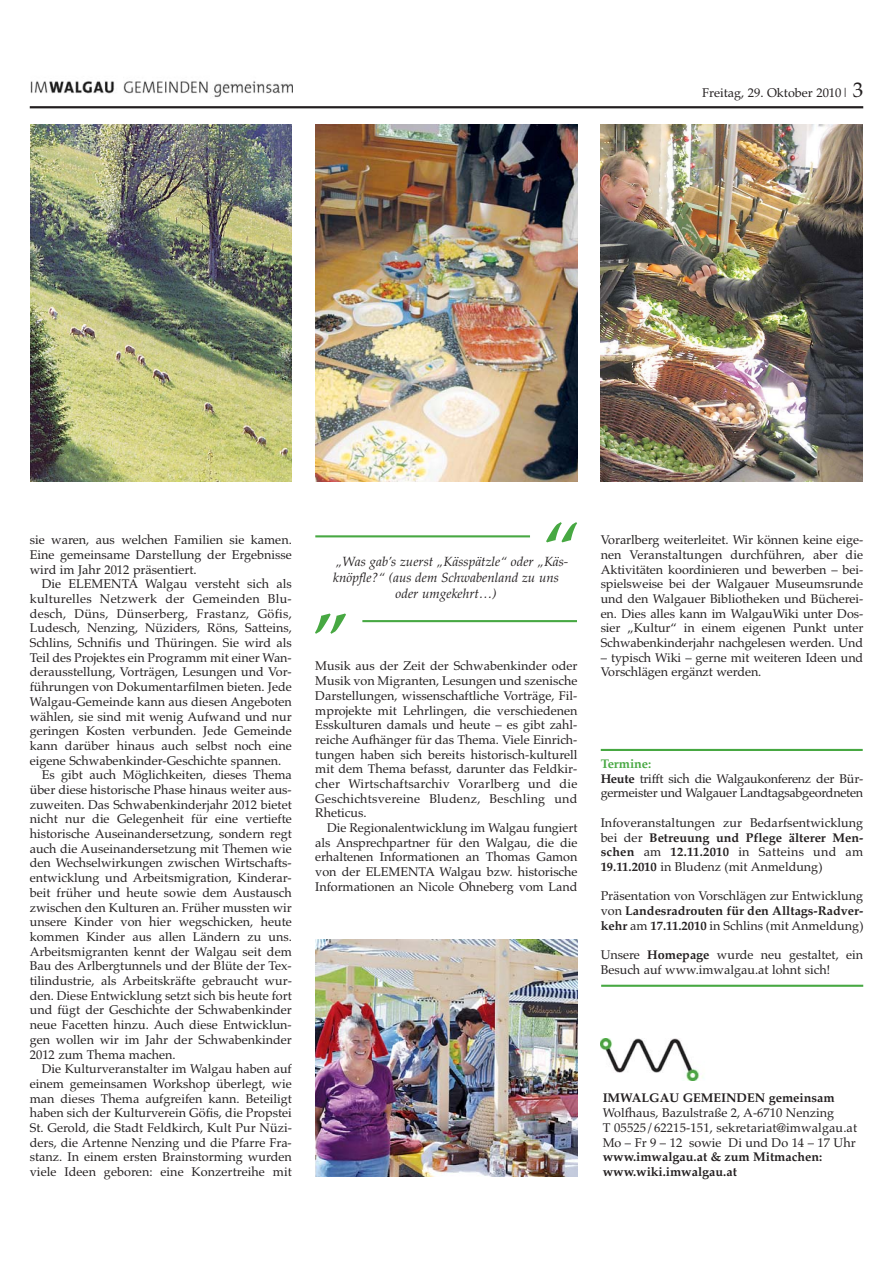
<style>
.page{position:relative;width:893px;height:1263px;background:#fff}
.page>*{position:absolute;margin:0;border:0;box-sizing:border-box;transform-origin:0 0}
.t1{font:italic 700 69.9px "Palatino";color:#47a842}
.t2{font:italic 13.35px "Palatino";color:#231f20}
.t3{font:12.6px/14.7px "Palatino";color:#231f20;text-align:justify}
.t4{font:12.6px/14.7px "Palatino";letter-spacing:-.02em;color:#231f20}
.t5{font:700 12.6px/14.7px "Palatino";color:#231f20}
.t6{font:12.6px "Palatino";letter-spacing:.02em;color:#231f20}
.s1{font-size:21px}
.s2{font-weight:700;color:#47a842}
.s3{font-weight:700}
</style>
<div class="page">
<img style="left:601px;top:1038px;width:102px;height:42px">
<hr style="left:30px;top:106px;width:833px;height:2px;background:#231f20">
<img style="left:30px;top:81px;width:262px;height:17px">
<hr style="left:601px;top:985px;width:262px;height:2px;background:#47a842">
<img style="left:30px;top:125px;width:262px;height:356px">
<hr style="left:600px;top:749px;width:262px;height:2px;background:#47a842">
<img style="left:315px;top:125px;width:262px;height:356px">
<img style="left:600px;top:125px;width:262px;height:356px">
<img style="left:315px;top:940px;width:262px;height:237px">
<hr style="left:362px;top:620px;width:215px;height:2px;background:#47a842">
<hr style="left:315px;top:535px;width:215px;height:2px;background:#47a842">
<p class="t3" style="left:702px;top:87px;width:162px">Freitag, 29. Oktober 2010| <span class="s1">3</span></p>
<p class="t3" style="left:30px;top:534px;width:263px">sie waren, aus welchen Familien sie kamen.<br>Eine gemeinsame Darstellung der Ergebnisse wird im Jahr 2012 präsentiert.</p>
<p class="t3" style="left:42px;top:578px;width:252px">Die ELEMENTA Walgau versteht sich als</p>
<p class="t6" style="left:30px;top:594px;width:263px">kulturelles Netzwerk der Gemeinden Blu-</p>
<p class="t6" style="left:30px;top:608px;width:263px">desch, Düns, Dünserberg, Frastanz, Göfis,</p>
<p class="t3" style="left:30px;top:622px;width:263px">Ludesch, Nenzing, Nüziders, Röns, Satteins,</p>
<p class="t3" style="left:30px;top:637px;width:263px">Schlins, Schnifis und Thüringen. Sie wird als</p>
<p class="t3" style="left:30px;top:652px;width:263px">Teil des Projektes ein Programm mit einer Wan-</p>
<p class="t3" style="left:30px;top:666px;width:263px">derausstellung, Vorträgen, Lesungen und Vor-</p>
<p class="t3" style="left:30px;top:681px;width:263px">führungen von Dokumentarfilmen bieten. Jede</p>
<p class="t3" style="left:30px;top:696px;width:263px">Walgau-Gemeinde kann aus diesen Angeboten</p>
<p class="t3" style="left:30px;top:710px;width:263px">wählen, sie sind mit wenig Aufwand und nur</p>
<p class="t3" style="left:30px;top:725px;width:263px">geringen Kosten verbunden. Jede Gemeinde</p>
<p class="t3" style="left:30px;top:740px;width:263px">kann darüber hinaus auch selbst noch eine</p>
<p class="t3" style="left:30px;top:754px;width:253px">eigene Schwabenkinder-Geschichte spannen.</p>
<p class="t3" style="left:42px;top:769px;width:252px">Es gibt auch Möglichkeiten, dieses Thema</p>
<p class="t3" style="left:30px;top:784px;width:263px">über diese historische Phase hinaus weiter aus-</p>
<p class="t3" style="left:30px;top:799px;width:263px">zuweiten. Das Schwabenkinderjahr 2012 bietet</p>
<p class="t3" style="left:30px;top:813px;width:263px">nicht nur die Gelegenheit für eine vertiefte</p>
<p class="t3" style="left:30px;top:828px;width:263px">historische Auseinandersetzung, sondern regt</p>
<p class="t3" style="left:30px;top:843px;width:263px">auch die Auseinandersetzung mit Themen wie</p>
<p class="t3" style="left:30px;top:857px;width:263px">den Wechselwirkungen zwischen Wirtschafts-</p>
<p class="t3" style="left:30px;top:872px;width:263px">entwicklung und Arbeitsmigration, Kinderar-</p>
<p class="t3" style="left:30px;top:887px;width:263px">beit früher und heute sowie dem Austausch</p>
<p class="t3" style="left:30px;top:901px;width:263px">zwischen den Kulturen an. Früher mussten wir</p>
<p class="t3" style="left:30px;top:916px;width:263px">unsere Kinder von hier wegschicken, heute</p>
<p class="t3" style="left:30px;top:931px;width:263px">kommen Kinder aus allen Ländern zu uns.</p>
<p class="t3" style="left:30px;top:945px;width:263px">Arbeitsmigranten kennt der Walgau seit dem</p>
<p class="t3" style="left:30px;top:960px;width:263px">Bau des Arlbergtunnels und der Blüte der Tex-</p>
<p class="t3" style="left:30px;top:975px;width:263px">tilindustrie, als Arbeitskräfte gebraucht wur-</p>
<p class="t3" style="left:30px;top:990px;width:263px">den. Diese Entwicklung setzt sich bis heute fort</p>
<p class="t3" style="left:30px;top:1004px;width:263px">und fügt der Geschichte der Schwabenkinder</p>
<p class="t3" style="left:30px;top:1019px;width:263px">neue Facetten hinzu. Auch diese Entwicklun-</p>
<p class="t3" style="left:30px;top:1034px;width:263px">gen wollen wir im Jahr der Schwabenkinder</p>
<p class="t3" style="left:30px;top:1048px;width:147px">2012 zum Thema machen.</p>
<p class="t3" style="left:42px;top:1063px;width:252px">Die Kulturveranstalter im Walgau haben auf</p>
<p class="t3" style="left:30px;top:1078px;width:263px">einem gemeinsamen Workshop überlegt, wie</p>
<p class="t3" style="left:30px;top:1092px;width:263px">man dieses Thema aufgreifen kann. Beteiligt</p>
<p class="t3" style="left:30px;top:1107px;width:263px">haben sich der Kulturverein Göfis, die Propstei</p>
<p class="t3" style="left:30px;top:1122px;width:263px">St. Gerold, die Stadt Feldkirch, Kult Pur Nüzi-</p>
<p class="t3" style="left:30px;top:1136px;width:263px">ders, die Artenne Nenzing und die Pfarre Fra-</p>
<p class="t3" style="left:30px;top:1151px;width:263px">stanz. In einem ersten Brainstorming wurden</p>
<p class="t3" style="left:30px;top:1166px;width:263px">viele Ideen geboren: eine Konzertreihe mit</p>
<h1 class="t1" style="left:541px;top:520px;width:36px">“</h1>
<p class="t2" style="left:336px;top:556px;width:234px">„Was gab’s zuerst „Kässpätzle“ oder „Käs-</p>
<p class="t2" style="left:333px;top:572px;width:227px">knöpfle?“ (aus dem Schwabenland zu uns</p>
<p class="t2" style="left:395px;top:588px;width:103px">oder umgekehrt…)</p>
<h1 class="t1" style="left:316px;top:573px;width:36px">„</h1>
<p class="t3" style="left:315px;top:660px;width:264px">Musik aus der Zeit der Schwabenkinder oder Musik von Migranten, Lesungen und szenische Darstellungen, wissenschaftliche Vorträge, Fil&shy;mprojekte mit Lehrlingen, die verschiedenen Esskulturen damals und heute – es gibt zahl&shy;reiche Aufhänger für das Thema. Viele Einrich&shy;tungen haben sich bereits historisch-kulturell mit dem Thema befasst, darunter das Feldkir&shy;cher Wirtschaftsarchiv Vorarlberg und die Geschichtsvereine Bludenz, Beschling und Rheticus.</p>
<p class="t3" style="left:315px;top:822px;width:264px;text-indent:12px">Die Regionalentwicklung im Walgau fungiert als Ansprechpartner für den Walgau, die die erhaltenen Informationen an Thomas Gamon von der ELEMENTA Walgau bzw. historische Informationen an Nicole Ohneberg vom Land</p>
<p class="t3" style="left:600px;top:534px;width:264px">Vorarlberg weiterleitet. Wir können keine eige&shy;nen Veranstaltungen durchführen, aber die Aktivitäten koordinieren und bewerben – bei&shy;spielsweise bei der Walgauer Museumsrunde und den Walgauer Bibliotheken und Bücherei&shy;en. Dies alles kann im WalgauWiki unter Dos&shy;sier „Kultur“ in einem eigenen Punkt unter Schwabenkinderjahr nachgelesen werden. Und</p>
<p class="t3" style="left:600px;top:652px;width:264px">– typisch Wiki – gerne mit weiteren Ideen und<br>Vorschlägen ergänzt werden.</p>
<p class="t4" style="left:600px;top:758px;width:264px"><span class="s2">Termine:<br></span><span class="s3">Heute</span> trifft sich die Walgaukonferenz der Bür&shy;germeister und Walgauer Landtagsabgeordneten</p>
<p class="t3" style="left:600px;top:817px;width:264px">Infoveranstaltungen zur Bedarfsentwicklung bei der <span class="s3">Betreuung und Pflege älterer Men&shy;schen</span> am <span class="s3">12.11.2010</span> in Satteins und am <span class="s3">19.11.2010</span> in Bludenz (mit Anmeldung)</p>
<p class="t3" style="left:600px;top:890px;width:264px">Präsentation von Vorschlägen zur Entwicklung von <span class="s3">Landesradrouten für den Alltags-Radver&shy;kehr</span> am <span class="s3">17.11.2010</span> in Schlins (mit Anmeldung)</p>
<p class="t3" style="left:600px;top:949px;width:264px">Unsere <span class="s3">Homepage</span> wurde neu gestaltet, ein<br>Besuch auf www.imwalgau.at lohnt sich!</p>
<p class="t5" style="left:602px;top:1092px;width:233px">IMWALGAU GEMEINDEN gemeinsam</p>
<p class="t3" style="left:602px;top:1107px;width:256px;text-align:left">Wolfhaus, Bazulstraße 2, A-6710 Nenzing<br>T 05525/62215-151, sekretariat@imwalgau.at<br>Mo – Fr 9 – 12 sowie Di und Do 14 – 17 Uhr</p>
<p class="t5" style="left:602px;top:1151px;width:221px">www.imwalgau.at &amp; zum Mitmachen: www.wiki.imwalgau.at</p>
</div>
